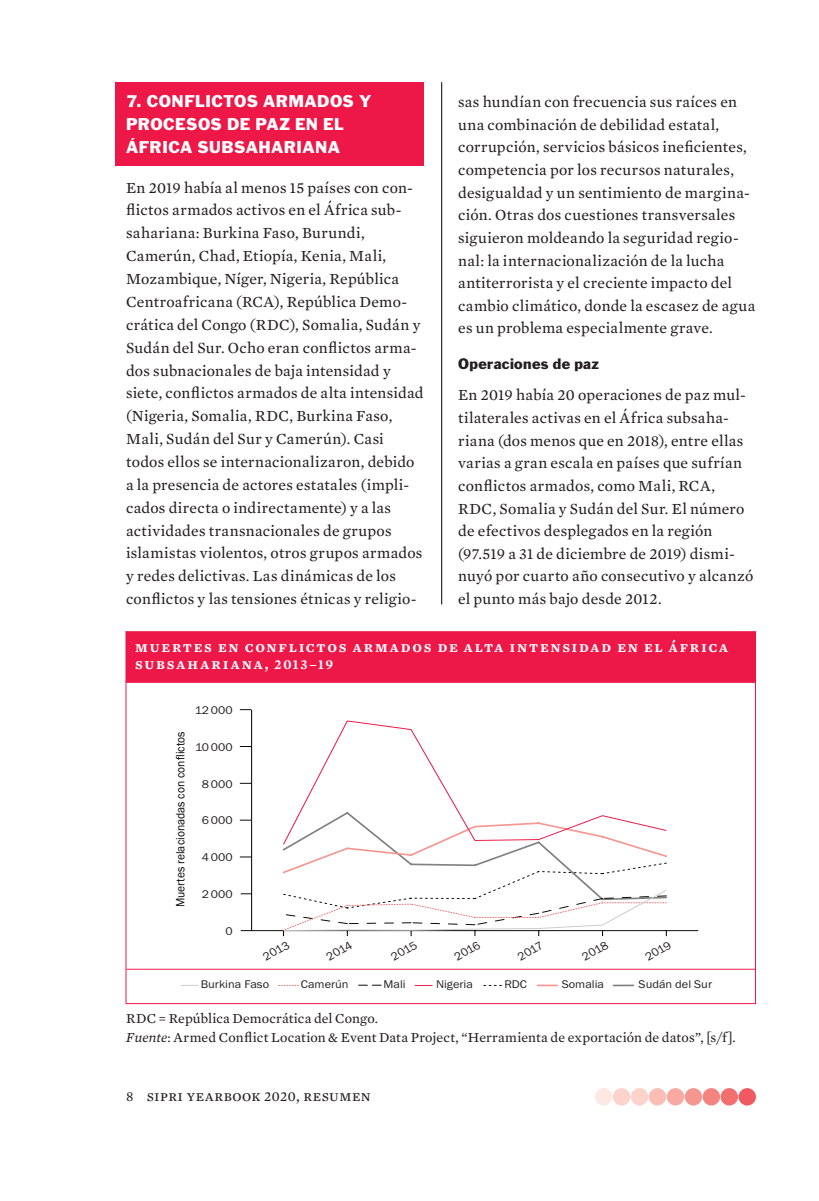
<style>
.page{position:relative;width:819px;height:1201px;background:#fff}
.page>*{position:absolute;margin:0;border:0;box-sizing:border-box;transform-origin:0 0}
.Normal_first_paragra{font:15.75px/22.6px "Mercury Text G2";letter-spacing:.02em;color:#231f20}
.t1{font:15.75px/17.5px "Mercury Text G3 Semibold SC";letter-spacing:.115em;color:#fff}
.Headline_A_NEW{font:15.75px/22.9px "Franklin Gothic";letter-spacing:.025em;color:#fff}
.t2{font:15.75px "Mercury Text G2 Roman SC";letter-spacing:.03em;color:#231f20}
.Table_note_no_indent{font:14px "Mercury Text G2";letter-spacing:.01em;color:#231f20}
.Headline_B{font:14px "Franklin Gothic";letter-spacing:.025em;color:#231f20}
.t3{font:12.42px "Franklin Gothic";color:#050504;scale:.93 1}
.t4{font:11.72px "Franklin Gothic";color:#231f20;scale:1.04 1}
.t5{font:11.55px "Franklin Gothic";color:#231f20;scale:1.07 1}
.s1{font-family:"Mercury Text G3";font-weight:600}
.s2{font-size:14px}
.s3{font-style:italic}
</style>
<div class="page">
<hr style="left:441px;top:82px;width:1px;height:522px;background:#000">
<div style="left:115px;top:82px;width:308px;height:83px;background:#ed1748"></div>
<div style="left:595px;top:1088px;width:17px;height:17px;background:#fde8e3;border-radius:50%"></div>
<div style="left:613px;top:1088px;width:17px;height:17px;background:#fbd3cb;border-radius:50%"></div>
<div style="left:630px;top:1088px;width:18px;height:17px;background:#fbd3cb;border-radius:50%"></div>
<div style="left:648px;top:1088px;width:18px;height:17px;background:#fabeb6;border-radius:50%"></div>
<div style="left:666px;top:1088px;width:18px;height:17px;background:#f8aaa2;border-radius:50%"></div>
<div style="left:684px;top:1088px;width:18px;height:17px;background:#f59690;border-radius:50%"></div>
<div style="left:702px;top:1088px;width:18px;height:17px;background:#f3847f;border-radius:50%"></div>
<div style="left:720px;top:1088px;width:18px;height:17px;background:#f26f6f;border-radius:50%"></div>
<div style="left:738px;top:1088px;width:18px;height:17px;background:#f05961;border-radius:50%"></div>
<hr style="left:251px;top:930px;width:447px;height:1px;background:#050504">
<hr style="left:251px;top:709px;width:1px;height:221px;background:#050504">
<svg style="left:300px;top:720px;width:158px;height:90px"></svg>
<svg style="left:281px;top:810px;width:387px;height:126px"></svg>
<hr style="left:126px;top:968px;width:629px;height:1px;background:#ed1748">
<svg style="left:483px;top:985px;width:18px;height:1px"></svg>
<hr style="left:537px;top:984px;width:20px;height:2px;background:#f59690">
<hr style="left:613px;top:984px;width:20px;height:2px;background:#808180">
<svg style="left:415px;top:985px;width:17px;height:1px"></svg>
<svg style="left:358px;top:984px;width:23px;height:1px"></svg>
<div style="left:126px;top:631px;width:629px;height:50px;background:#ed1748"></div>
<div style="left:125px;top:631px;width:631px;height:51px;border:1px solid #ed1748"></div>
<p class="Headline_A_NEW" style="left:126px;top:90px;width:247px">7. CONFLICTOS ARMADOS Y<br>PROCESOS DE PAZ EN EL<br>ÁFRICA SUBSAHARIANA</p>
<p class="Normal_first_paragra" style="left:126px;top:175px;width:299px">En 2019 había al menos 15 países con con&shy;flictos armados activos en el África sub&shy;sahariana: Burkina Faso, Burundi, Camerún, Chad, Etiopía, Kenia, Mali, Mozambique, Níger, Nigeria, República Centroafricana (RCA), República Demo&shy;crática del Congo (RDC), Somalia, Sudán y Sudán del Sur. Ocho eran conflictos arma&shy;dos subnacionales de baja intensidad y siete, conflictos armados de alta intensidad (Nigeria, Somalia, RDC, Burkina Faso, Mali, Sudán del Sur y Camerún). Casi todos ellos se internacionalizaron, debido a la presencia de actores estatales (impli&shy;cados directa o indirectamente) y a las actividades transnacionales de grupos islamistas violentos, otros grupos armados y redes delictivas. Las dinámicas de los conflictos y las tensiones étnicas y religio-</p>
<p class="Normal_first_paragra" style="left:458px;top:90px;width:298px">sas hundían con frecuencia sus raíces en una combinación de debilidad estatal, corrupción, servicios básicos ineficientes, competencia por los recursos naturales, desigualdad y un sentimiento de margina&shy;ción. Otras dos cuestiones transversales siguieron moldeando la seguridad regio&shy;nal: la internacionalización de la lucha antiterrorista y el creciente impacto del cambio climático, donde la escasez de agua es un problema especialmente grave.</p>
<p class="Headline_B" style="left:458px;top:355px;width:142px">Operaciones de paz</p>
<p class="Normal_first_paragra" style="left:458px;top:383px;width:297px">En 2019 había 20 operaciones de paz mul&shy;tilaterales activas en el África subsaha&shy;riana (dos menos que en 2018), entre ellas varias a gran escala en países que sufrían conflictos armados, como Mali, RCA, RDC, Somalia y Sudán del Sur. El número de efectivos desplegados en la región (97.519 a 31 de diciembre de 2019) dismi&shy;nuyó por cuarto año consecutivo y alcanzó el punto más bajo desde 2012.</p>
<p class="t1" style="left:135px;top:637px;width:594px">muertes en conflictos armados de alta intensidad en el <span class="s1">Á</span>frica subsahariana, <span class="s2">2013–19</span></p>
<p class="t3" style="left:173px;top:907px;width:190px;rotate:-90deg">Muertes relacionadas con conflictos</p>
<p class="t5" style="left:195px;top:703px;width:37px">12 000</p>
<p class="t5" style="left:195px;top:739px;width:37px">10 000</p>
<p class="t5" style="left:202px;top:776px;width:30px">8 000</p>
<p class="t5" style="left:202px;top:813px;width:30px">6 000</p>
<p class="t5" style="left:202px;top:850px;width:30px">4 000</p>
<p class="t5" style="left:202px;top:887px;width:30px">2 000</p>
<p class="t5" style="left:225px;top:923px;width:8px">0</p>
<p class="t4" style="left:261px;top:951px;width:28px;rotate:-28deg">2013</p>
<p class="t4" style="left:324px;top:950px;width:28px;rotate:-28deg">2014</p>
<p class="t4" style="left:388px;top:950px;width:28px;rotate:-28deg">2015</p>
<p class="t4" style="left:452px;top:950px;width:28px;rotate:-28deg">2016</p>
<p class="t4" style="left:515px;top:950px;width:28px;rotate:-28deg">2017</p>
<p class="t4" style="left:579px;top:951px;width:28px;rotate:-28deg">2018</p>
<p class="t4" style="left:642px;top:950px;width:28px;rotate:-28deg">2019</p>
<p class="t5" style="left:201px;top:977px;width:65px">Burkina Faso</p>
<p class="t5" style="left:301px;top:977px;width:46px">Camerún</p>
<p class="t5" style="left:383px;top:977px;width:22px">Mali</p>
<p class="t5" style="left:436px;top:977px;width:36px">Nigeria</p>
<p class="t5" style="left:504px;top:977px;width:23px">RDC</p>
<p class="t5" style="left:562px;top:977px;width:41px">Somalia</p>
<p class="t5" style="left:638px;top:977px;width:70px">Sudán del Sur</p>
<p class="Table_note_no_indent" style="left:126px;top:1008px;width:253px">RDC = República Democrática del Congo.</p>
<p class="Table_note_no_indent" style="left:126px;top:1027px;width:611px"><span class="s3">Fuente</span>: Armed Conflict Location &amp; Event Data Project, “Herramienta de exportación de datos”, [s/f].</p>
<p class="t2" style="left:126px;top:1085px;width:246px"><span class="s2">8</span> sipri yearbook <span class="s2">2020</span>, resumen</p>
</div>
